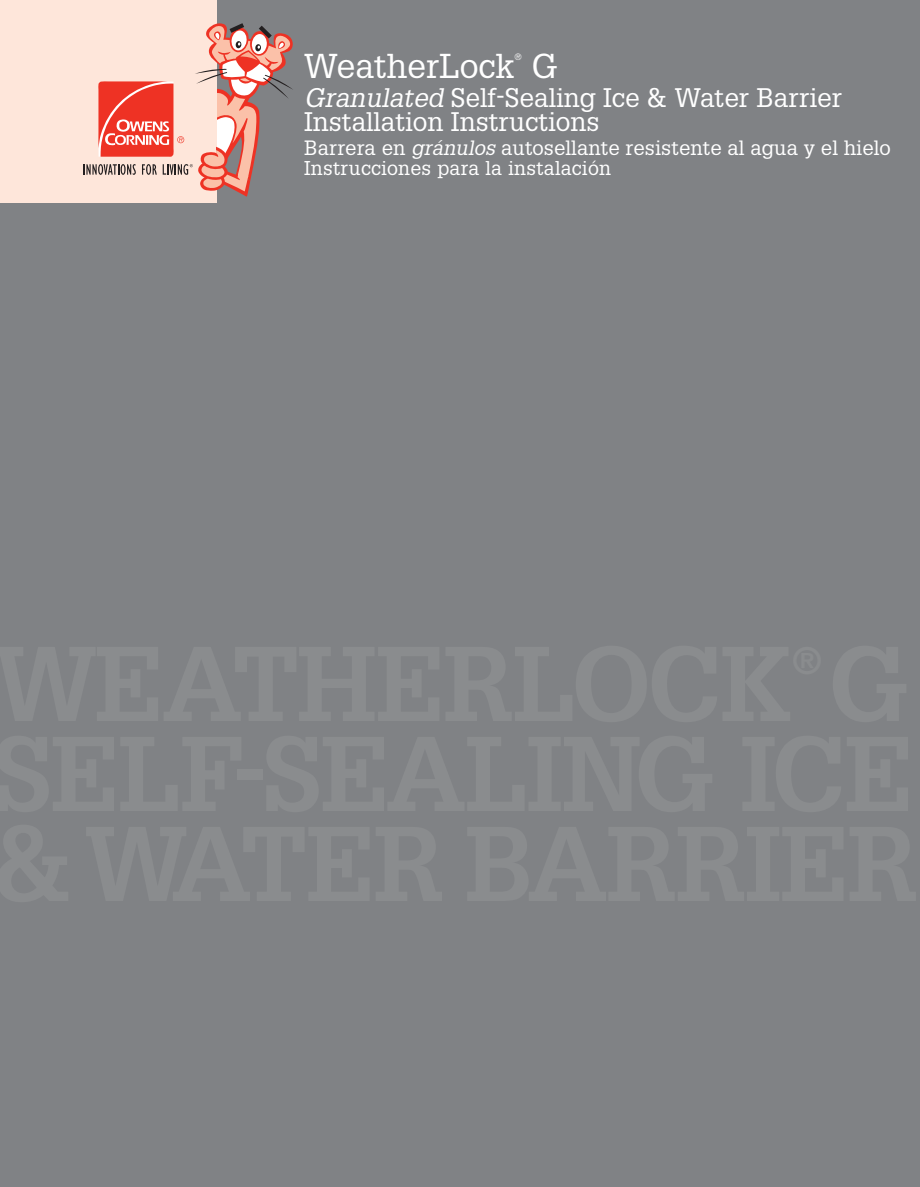
<style>
.page{position:relative;width:920px;height:1187px;background:#808285}
.page>*{position:absolute;margin:0;border:0;box-sizing:border-box;transform-origin:0 0}
.t1{font:33.75px "Glypha LT Std";color:#fff}
.t2{font:26.25px/24.8px "Glypha LT Std";color:#fff}
.t3{font:20.25px "Glypha LT Std";letter-spacing:.005em;color:#fff}
.t4{font:19.5px "Glypha LT Std";letter-spacing:.015em;color:#fff}
.t5{font:9px "Glypha LT Std";color:#fff}
.s1{font-family:"Glypha";font-style:italic}
</style>
<div class="page">
<div style="left:0;top:0;width:216px;height:203px;background:#fee6da"></div>
<svg style="left:83px;top:22px;width:210px;height:181px"></svg>
<p class="t1" style="left:304px;top:52px;width:212px">WeatherLock</p>
<p class="t5" style="left:514px;top:53px;width:9px">®</p>
<p class="t1" style="left:531px;top:52px;width:28px">G</p>
<p class="t2" style="left:304px;top:88px;width:539px"><span class="s1">Granulated</span> Self-Sealing Ice &amp; Water Barrier<br>Installation Instructions</p>
<p class="t3" style="left:304px;top:140px;width:588px">Barrera en <span class="s1">gránulos</span> autosellante resistente al agua y el hielo</p>
<p class="t4" style="left:304px;top:160px;width:308px">Instrucciones para la instalación</p>
</div>
